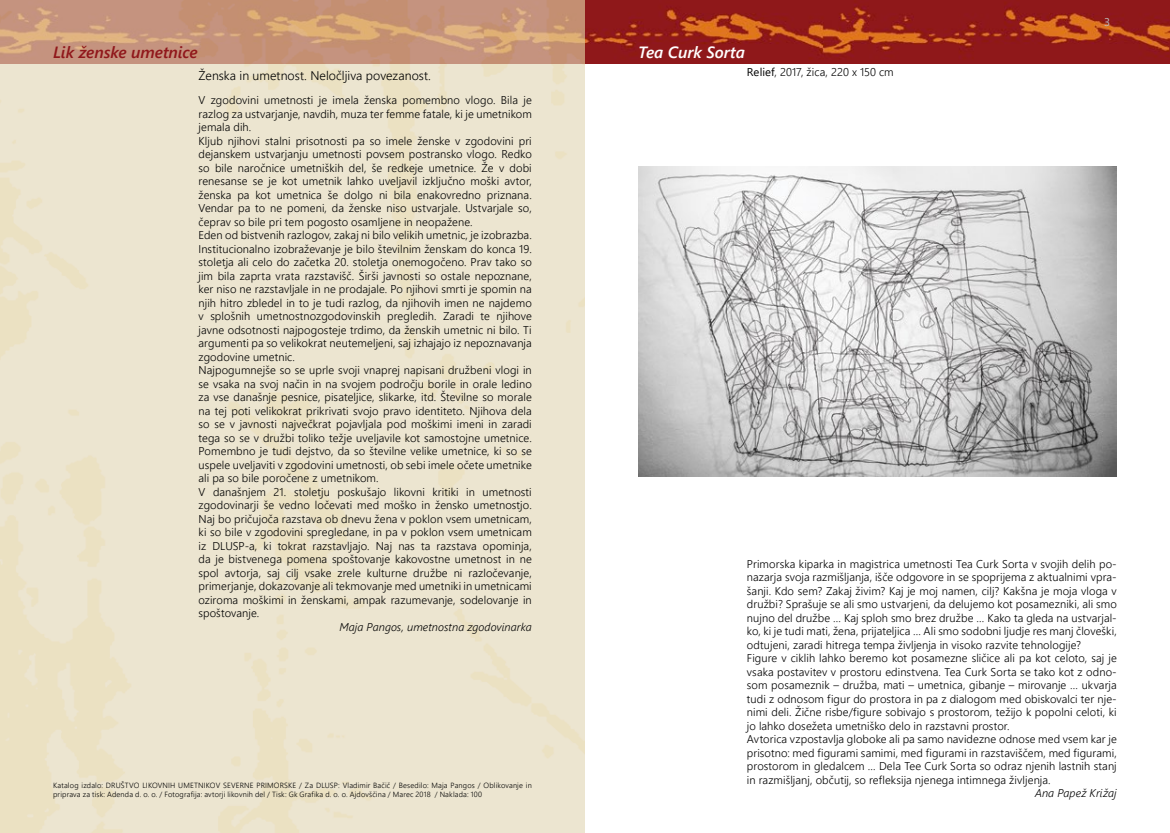
<style>
.page{position:relative;width:1170px;height:833px;background:#fff}
.page>*{position:absolute;margin:0;border:0;box-sizing:border-box;transform-origin:0 0}
.t1{font:italic 600 16.25px "Segoe UI";letter-spacing:-.005em;color:#90181b}
.t2{font:italic 600 16.25px "Segoe UI";letter-spacing:-.005em;color:#fff}
.t3{font:300 12.5px "Segoe UI";letter-spacing:.005em;color:#000}
.t4{font:300 11.25px/13.5px "Segoe UI";letter-spacing:.01em;color:#000}
.t5{font:italic 300 11.25px "Segoe UI";letter-spacing:.005em;color:#000}
.t6{font:11.25px "Segoe UI";color:#bcbec0}
.t7{font:300 7.5px/9px "Segoe UI";letter-spacing:.02em;color:#000}
.s1{font-weight:400}
</style>
<div class="page">
<img style="left:585px;top:0;width:584px;height:64px">
<img style="left:0;top:0;width:585px;height:833px">
<img style="left:638px;top:167px;width:478px;height:309px">
<h1 class="t1" style="left:53px;top:39px;width:146px">Lik ženske umetnice</h1>
<p class="t3" style="left:198px;top:65px;width:234px">Ženska in umetnost. Neločljiva povezanost.</p>
<p class="t4" style="left:198px;top:93px;width:335px">V zgodovini umetnosti je imela ženska pomembno vlogo. Bila je razlog za ustvarjanje, navdih, muza ter femme fatale, ki je umetnikom jemala dih.<br>Kljub njihovi stalni prisotnosti pa so imele ženske v zgodovini pri dejanskem ustvarjanju umetnosti povsem postransko vlogo. Redko so bile naročnice umetniških del, še redkeje umetnice. Že v dobi renesanse se je kot umetnik lahko uveljavil izključno moški avtor, ženska pa kot umetnica še dolgo ni bila enakovredno priznana.<br>Vendar pa to ne pomeni, da ženske niso ustvarjale. Ustvarjale so, čeprav so bile pri tem pogosto osamljene in neopažene.<br>Eden od bistvenih razlogov, zakaj ni bilo velikih umetnic, je izobrazba.<br>Institucionalno izobraževanje je bilo številnim ženskam do konca 19. stoletja ali celo do začetka 20. stoletja onemogočeno. Prav tako so jim bila zaprta vrata razstavišč. Širši javnosti so ostale nepoznane, ker niso ne razstavljale in ne prodajale. Po njihovi smrti je spomin na njih hitro zbledel in to je tudi razlog, da njihovih imen ne najdemo v splošnih umetnostnozgodovinskih pregledih. Zaradi te njihove javne odsotnosti najpogosteje trdimo, da ženskih umetnic ni bilo. Ti argumenti pa so velikokrat neutemeljeni, saj izhajajo iz nepoznavanja zgodovine umetnic.<br>Najpogumnejše so se uprle svoji vnaprej napisani družbeni vlogi in se vsaka na svoj način in na svojem področju borile in orale ledino za vse današnje pesnice, pisateljice, slikarke, itd. Številne so morale na tej poti velikokrat prikrivati svojo pravo identiteto. Njihova dela so se v javnosti največkrat pojavljala pod moškimi imeni in zaradi tega so se v družbi toliko težje uveljavile kot samostojne umetnice.<br>Pomembno je tudi dejstvo, da so številne velike umetnice, ki so se uspele uveljaviti v zgodovini umetnosti, ob sebi imele očete umetnike ali pa so bile poročene z umetnikom.<br>V današnjem 21. stoletju poskušajo likovni kritiki in umetnosti zgodovinarji še vedno ločevati med moško in žensko umetnostjo.<br>Naj bo pričujoča razstava ob dnevu žena v poklon vsem umetnicam, ki so bile v zgodovini spregledane, in pa v poklon vsem umetnicam iz DLUSP-a, ki tokrat razstavljajo. Naj nas ta razstava opominja, da je bistvenega pomena spoštovanje kakovostne umetnost in ne spol avtorja, saj cilj vsake zrele kulturne družbe ni razločevanje, primerjanje, dokazovanje ali tekmovanje med umetniki in umetnicami oziroma moškimi in ženskami, ampak razumevanje, sodelovanje in spoštovanje.</p>
<p class="t5" style="left:339px;top:618px;width:194px">Maja Pangos, umetnostna zgodovinarka</p>
<p class="t7" style="left:53px;top:780px;width:480px">Katalog izdalo: DRUŠTVO LIKOVNIH UMETNIKOV SEVERNE PRIMORSKE / Za DLUSP: Vladimir Bačič / Besedilo: Maja Pangos / Oblikovanje in priprava za tisk: Adenda d. o. o. / Fotografija: avtorji likovnih del / Tisk: Gk Grafika d. o. o. Ajdovščina / Marec 2018 / Naklada: 100</p>
<h1 class="t2" style="left:638px;top:39px;width:108px">Tea Curk Sorta</h1>
<p class="t4" style="left:746px;top:64px;width:148px"><span class="s1">Relief</span>, 2017, žica, 220 x 150 cm</p>
<p class="t6" style="left:1103px;top:13px;width:8px">3</p>
<p class="t4" style="left:746px;top:557px;width:371px">Primorska kiparka in magistrica umetnosti Tea Curk Sorta v svojih delih po&shy;nazarja svoja razmišljanja, išče odgovore in se spoprijema z aktualnimi vpra&shy;šanji. Kdo sem? Zakaj živim? Kaj je moj namen, cilj? Kakšna je moja vloga v družbi? Sprašuje se ali smo ustvarjeni, da delujemo kot posamezniki, ali smo nujno del družbe … Kaj sploh smo brez družbe … Kako ta gleda na ustvarjal&shy;ko, ki je tudi mati, žena, prijateljica … Ali smo sodobni ljudje res manj človeški, odtujeni, zaradi hitrega tempa življenja in visoko razvite tehnologije?<br>Figure v ciklih lahko beremo kot posamezne sličice ali pa kot celoto, saj je vsaka postavitev v prostoru edinstvena. Tea Curk Sorta se tako kot z odno&shy;som posameznik – družba, mati – umetnica, gibanje – mirovanje … ukvarja tudi z odnosom figur do prostora in pa z dialogom med obiskovalci ter nje&shy;nimi deli. Žične risbe/figure sobivajo s prostorom, težijo k popolni celoti, ki jo lahko dosežeta umetniško delo in razstavni prostor.<br>Avtorica vzpostavlja globoke ali pa samo navidezne odnose med vsem kar je prisotno: med figurami samimi, med figurami in razstaviščem, med figurami, prostorom in gledalcem … Dela Tee Curk Sorta so odraz njenih lastnih stanj in razmišljanj, občutij, so refleksija njenega intimnega življenja.</p>
<p class="t5" style="left:1034px;top:784px;width:83px">Ana Papež Križaj</p>
</div>
